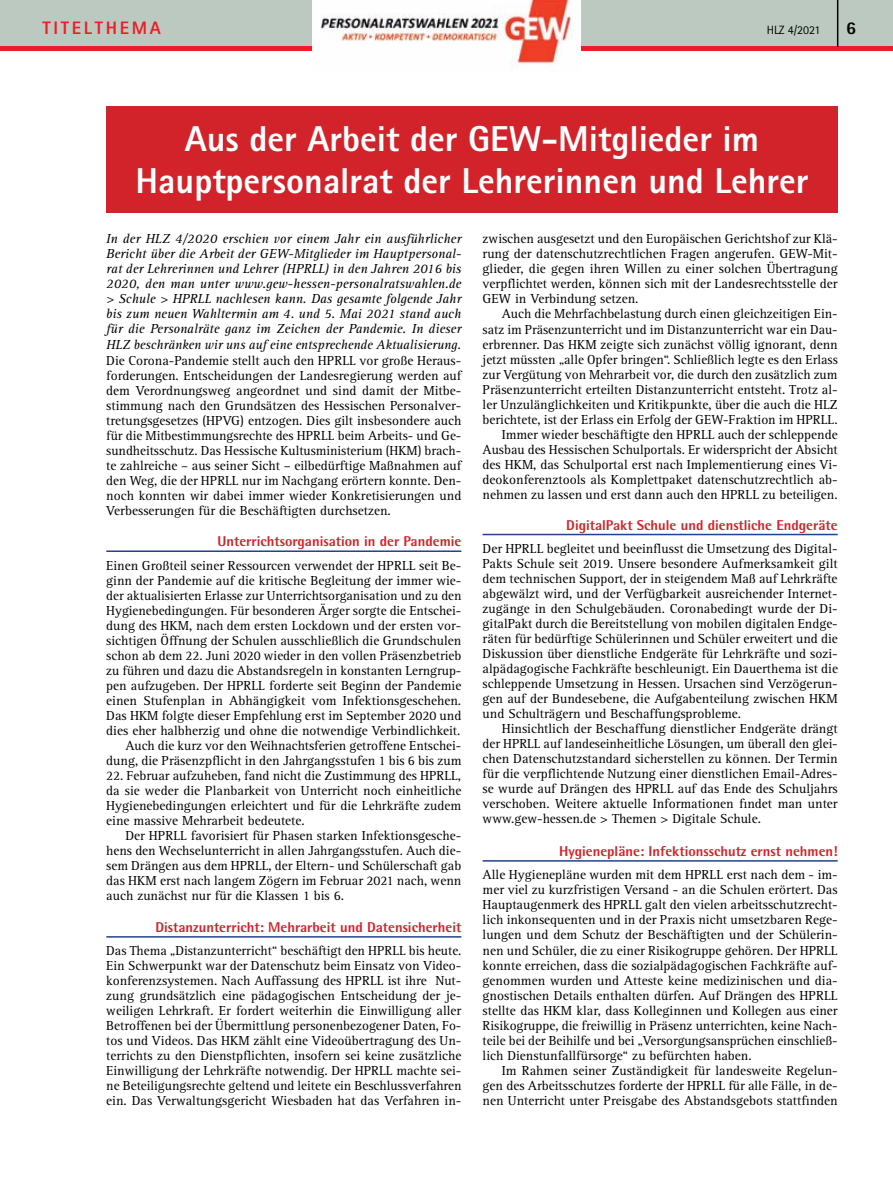
<style>
.page{position:relative;width:893px;height:1191px;background:#fff}
.page>*{position:absolute;margin:0;border:0;box-sizing:border-box;transform-origin:0 0}
.t1{font:800 36px/42px "Rotis Sans Serif Std";color:#fff;text-align:center}
.t2{font:800 18px "Rotis Sans Serif Std";letter-spacing:.15em;color:#ed1d24}
.t3{font:800 18px "Rotis Sans Serif Std";color:#000}
.t4{font:800 14.25px "Rotis Semi Sans Std";color:#d2232a}
.t5{font:13.5px/15px "Rotis Serif Std";color:#000;text-align:justify}
.t6{font:italic 13.5px/15px "Rotis Serif Std";letter-spacing:-.005em;color:#000;text-align:justify}
.t7{font:12px "Rotis Sans Serif Std";color:#000}
</style>
<div class="page">
<div style="left:0;top:0;width:893px;height:47px;background:#bcc9c1"></div>
<hr style="left:0;top:47px;width:893px;height:4px;background:#ed1d24">
<hr style="left:837px;top:0;width:1px;height:47px;background:#000">
<img style="left:313px;top:0;width:267px;height:71px">
<hr style="left:106px;top:550px;width:355px;height:2px;background:#25408f">
<hr style="left:106px;top:936px;width:355px;height:1px;background:#25408f">
<hr style="left:483px;top:534px;width:355px;height:1px;background:#25408f">
<hr style="left:483px;top:860px;width:355px;height:1px;background:#25408f">
<div style="left:106px;top:106px;width:732px;height:107px;background:#d2232a"></div>
<h2 class="t2" style="left:43px;top:16px;width:120px">TITELTHEMA</h2>
<p class="t7" style="left:767px;top:23px;width:55px">HLZ 4/2021</p>
<h2 class="t3" style="left:846px;top:16px;width:12px">6</h2>
<h1 class="t1" style="left:136px;top:118px;width:674px">Aus der Arbeit der GEW-Mitglieder im<br>Hauptpersonalrat der Lehrerinnen und Lehrer</h1>
<p class="t6" style="left:106px;top:232px;width:357px">In der HLZ 4/2020 erschien vor einem Jahr ein ausführlicher Bericht über die Arbeit der GEW-Mitglieder im Hauptpersonal&shy;rat der Lehrerinnen und Lehrer (HPRLL) in den Jahren 2016 bis 2020, den man unter www.gew-hessen-personalratswahlen.de &gt; Schule &gt; HPRLL nachlesen kann. Das gesamte folgende Jahr bis zum neuen Wahltermin am 4. und 5. Mai 2021 stand auch für die Personalräte ganz im Zeichen der Pandemie. In dieser HLZ beschränken wir uns auf eine entsprechende Aktualisierung.</p>
<p class="t5" style="left:106px;top:353px;width:357px">Die Corona-Pandemie stellt auch den HPRLL vor große Heraus&shy;forderungen. Entscheidungen der Landesregierung werden auf dem Verordnungsweg angeordnet und sind damit der Mitbe&shy;stimmung nach den Grundsätzen des Hessischen Personalver&shy;tretungsgesetzes (HPVG) entzogen. Dies gilt insbesondere auch für die Mitbestimmungsrechte des HPRLL beim Arbeits- und Ge&shy;sundheitsschutz. Das Hessische Kultusministerium (HKM) brach&shy;te zahlreiche – aus seiner Sicht – eilbedürftige Maßnahmen auf den Weg, die der HPRLL nur im Nachgang erörtern konnte. Den&shy;noch konnten wir dabei immer wieder Konkretisierungen und Verbesserungen für die Beschäftigten durchsetzen.</p>
<p class="t4" style="left:217px;top:532px;width:245px">Unterrichtsorganisation in der Pandemie</p>
<p class="t5" style="left:106px;top:558px;width:357px;text-align:right">Einen Großteil seiner Ressourcen verwendet der HPRLL seit Be&shy;ginn der Pandemie auf die kritische Begleitung der immer wie&shy;der aktualisierten Erlasse zur Unterrichtsorganisation und zu den Hygienebedingungen. Für besonderen Ärger sorgte die Entschei&shy;dung des HKM, nach dem ersten Lockdown und der ersten vor&shy;sichtigen Öffnung der Schulen ausschließlich die Grundschulen schon ab dem 22. Juni 2020 wieder in den vollen Präsenzbetrieb zu führen und dazu die Abstandsregeln in konstanten Lerngrup&shy;pen aufzugeben. Der HPRLL forderte seit Beginn der Pandemie einen Stufenplan in Abhängigkeit vom Infektionsgeschehen.<br>Das HKM folgte dieser Empfehlung erst im September 2020 und dies eher halbherzig und ohne die notwendige Verbindlichkeit.<br>Auch die kurz vor den Weihnachtsferien getroffene Entschei&shy;dung, die Präsenzpflicht in den Jahrgangsstufen 1 bis 6 bis zum</p>
<p class="t5" style="left:106px;top:768px;width:357px">22. Februar aufzuheben, fand nicht die Zustimmung des HPRLL, da sie weder die Planbarkeit von Unterricht noch einheitliche Hygienebedingungen erleichtert und für die Lehrkräfte zudem eine massive Mehrarbeit bedeutete.</p>
<p class="t5" style="left:106px;top:828px;width:357px;text-indent:19px">Der HPRLL favorisiert für Phasen starken Infektionsgesche&shy;hens den Wechselunterricht in allen Jahrgangsstufen. Auch die&shy;sem Drängen aus dem HPRLL, der Eltern- und Schülerschaft gab das HKM erst nach langem Zögern im Februar 2021 nach, wenn auch zunächst nur für die Klassen 1 bis 6.</p>
<p class="t4" style="left:155px;top:918px;width:308px">Distanzunterricht: Mehrarbeit und Datensicherheit</p>
<p class="t5" style="left:106px;top:943px;width:357px">Das Thema „Distanzunterricht“ beschäftigt den HPRLL bis heute.<br>Ein Schwerpunkt war der Datenschutz beim Einsatz von Video&shy;konferenzsystemen. Nach Auffassung des HPRLL ist ihre Nut&shy;zung grundsätzlich eine pädagogischen Entscheidung der je&shy;weiligen Lehrkraft. Er fordert weiterhin die Einwilligung aller Betroffenen bei der Übermittlung personenbezogener Daten, Fo&shy;tos und Videos. Das HKM zählt eine Videoübertragung des Un&shy;terrichts zu den Dienstpflichten, insofern sei keine zusätzliche Einwilligung der Lehrkräfte notwendig. Der HPRLL machte sei&shy;ne Beteiligungsrechte geltend und leitete ein Beschlussverfahren ein. Das Verwaltungsgericht Wiesbaden hat das Verfahren in-</p>
<p class="t5" style="left:483px;top:232px;width:357px">zwischen ausgesetzt und den Europäischen Gerichtshof zur Klä&shy;rung der datenschutzrechtlichen Fragen angerufen. GEW-Mit&shy;glieder, die gegen ihren Willen zu einer solchen Übertragung verpflichtet werden, können sich mit der Landesrechtsstelle der GEW in Verbindung setzen.</p>
<p class="t5" style="left:483px;top:307px;width:357px;text-align:right">Auch die Mehrfachbelastung durch einen gleichzeitigen Ein&shy;satz im Präsenzunterricht und im Distanzunterricht war ein Dau&shy;erbrenner. Das HKM zeigte sich zunächst völlig ignorant, denn jetzt müssten „alle Opfer bringen“. Schließlich legte es den Erlass zur Vergütung von Mehrarbeit vor, die durch den zusätzlich zum Präsenzunterricht erteilten Distanzunterricht entsteht. Trotz al&shy;ler Unzulänglichkeiten und Kritikpunkte, über die auch die HLZ berichtete, ist der Erlass ein Erfolg der GEW-Fraktion im HPRLL.<br>Immer wieder beschäftigte den HPRLL auch der schleppende Ausbau des Hessischen Schulportals. Er widerspricht der Absicht des HKM, das Schulportal erst nach Implementierung eines Vi&shy;deokonferenztools als Komplettpaket datenschutzrechtlich ab&shy;nehmen zu lassen und erst dann auch den HPRLL zu beteiligen.</p>
<p class="t4" style="left:566px;top:515px;width:273px">DigitalPakt Schule und dienstliche Endgeräte</p>
<p class="t5" style="left:483px;top:541px;width:357px">Der HPRLL begleitet und beeinflusst die Umsetzung des Digital-Pakts Schule seit 2019. Unsere besondere Aufmerksamkeit gilt dem technischen Support, der in steigendem Maß auf Lehrkräfte abgewälzt wird, und der Verfügbarkeit ausreichender Internet&shy;zugänge in den Schulgebäuden. Coronabedingt wurde der Di&shy;gitalPakt durch die Bereitstellung von mobilen digitalen Endge&shy;räten für bedürftige Schülerinnen und Schüler erweitert und die Diskussion über dienstliche Endgeräte für Lehrkräfte und sozi&shy;alpädagogische Fachkräfte beschleunigt. Ein Dauerthema ist die schleppende Umsetzung in Hessen. Ursachen sind Verzögerun&shy;gen auf der Bundesebene, die Aufgabenteilung zwischen HKM und Schulträgern und Beschaffungsprobleme.</p>
<p class="t5" style="left:483px;top:721px;width:357px;text-indent:19px">Hinsichtlich der Beschaffung dienstlicher Endgeräte drängt der HPRLL auf landeseinheitliche Lösungen, um überall den glei&shy;chen Datenschutzstandard sicherstellen zu können. Der Termin für die verpflichtende Nutzung einer dienstlichen Email-Adres&shy;se wurde auf Drängen des HPRLL auf das Ende des Schuljahrs verschoben. Weitere aktuelle Informationen findet man unter www.gew-hessen.de &gt; Themen &gt; Digitale Schule.</p>
<p class="t4" style="left:559px;top:842px;width:280px">Hygienepläne: Infektionsschutz ernst nehmen!</p>
<p class="t5" style="left:483px;top:867px;width:357px">Alle Hygienepläne wurden mit dem HPRLL erst nach dem - im&shy;mer viel zu kurzfristigen Versand - an die Schulen erörtert. Das Hauptaugenmerk des HPRLL galt den vielen arbeitsschutzrecht&shy;lich inkonsequenten und in der Praxis nicht umsetzbaren Rege&shy;lungen und dem Schutz der Beschäftigten und der Schülerin&shy;nen und Schüler, die zu einer Risikogruppe gehören. Der HPRLL konnte erreichen, dass die sozialpädagogischen Fachkräfte auf&shy;genommen wurden und Atteste keine medizinischen und dia&shy;gnostischen Details enthalten dürfen. Auf Drängen des HPRLL stellte das HKM klar, dass Kolleginnen und Kollegen aus einer Risikogruppe, die freiwillig in Präsenz unterrichten, keine Nach&shy;teile bei der Beihilfe und bei „Versorgungsansprüchen einschließ&shy;lich Dienstunfallfürsorge“ zu befürchten haben.</p>
<p class="t5" style="left:483px;top:1063px;width:357px;text-indent:19px">Im Rahmen seiner Zuständigkeit für landesweite Regelun&shy;gen des Arbeitsschutzes forderte der HPRLL für alle Fälle, in de&shy;nen Unterricht unter Preisgabe des Abstandsgebots stattfinden</p>
</div>
